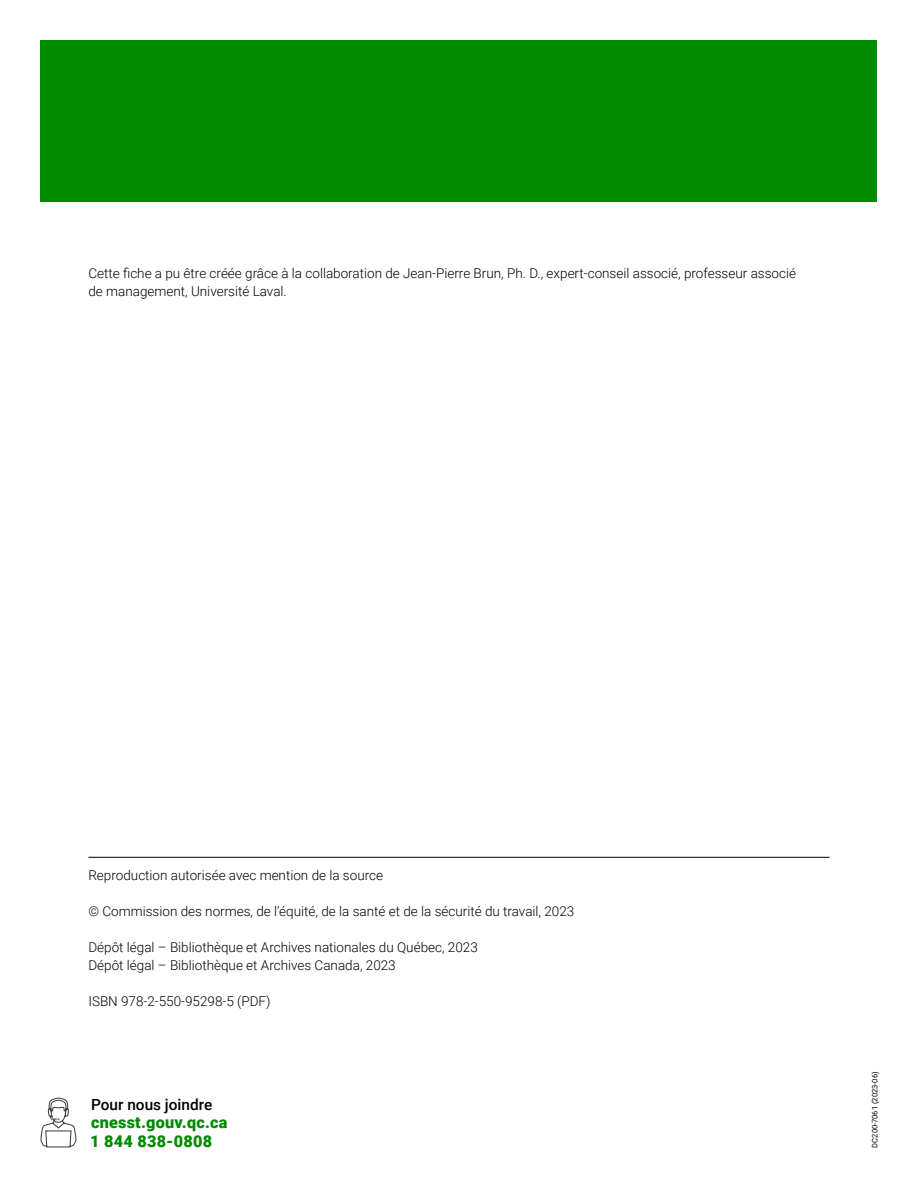
<style>
.page{position:relative;width:918px;height:1188px;background:#fff}
.page>*{position:absolute;margin:0;border:0;box-sizing:border-box;transform-origin:0 0}
.t1{font:900 16.2px "Roboto";letter-spacing:.015em;color:#008a00}
.t2{font:500 15.3px "Roboto";color:#000}
.Note{font:300 13.5px/18px "Roboto";color:#000}
.t3{font:7.5px "Roboto";color:#000}
</style>
<div class="page">
<div style="left:40px;top:40px;width:838px;height:162px;background:#008a00"></div>
<svg style="left:41px;top:1098px;width:36px;height:50px"></svg>
<hr style="left:88px;top:857px;width:742px;height:1px;background:#000">
<p class="Note" style="left:88px;top:264px;width:709px">Cette fiche a pu être créée grâce à la collaboration de Jean-Pierre Brun, Ph. D., expert-conseil associé, professeur associé de management, Université Laval.</p>
<p class="Note" style="left:88px;top:866px;width:296px">Reproduction autorisée avec mention de la source</p>
<p class="Note" style="left:88px;top:902px;width:487px">© Commission des normes, de l’équité, de la santé et de la sécurité du travail, 2023</p>
<p class="Note" style="left:88px;top:938px;width:391px">Dépôt légal – Bibliothèque et Archives nationales du Québec, 2023</p>
<p class="Note" style="left:88px;top:956px;width:309px">Dépôt légal – Bibliothèque et Archives Canada, 2023</p>
<p class="Note" style="left:88px;top:992px;width:184px">ISBN 978-2-550-95298-5 (PDF)</p>
<p class="t2" style="left:91px;top:1094px;width:123px">Pour nous joindre</p>
<p class="t1" style="left:91px;top:1111px;width:138px">cnesst.gouv.qc.ca</p>
<p class="t1" style="left:90px;top:1130px;width:123px">1 844 838-0808</p>
<p class="t3" style="left:870px;top:1148px;width:77px;rotate:-90deg">DC200-7061 (2023-06)</p>
</div>
